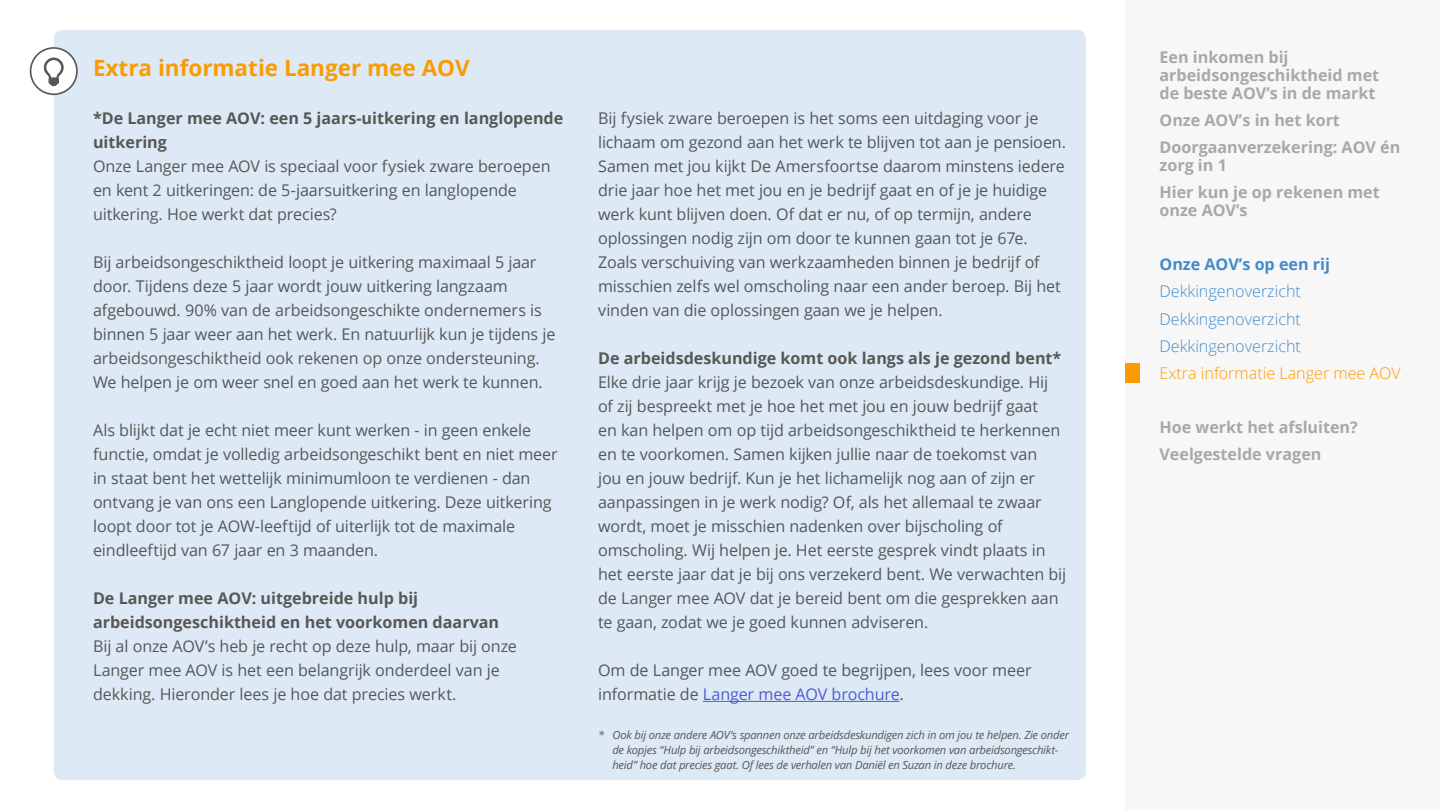
<style>
.page{position:relative;width:1440px;height:810px;background:#fff}
.page>*{position:absolute;margin:0;border:0;box-sizing:border-box;transform-origin:0 0}
.subkop{font:700 22.5px "Open Sans";color:#fb9b02}
.bodytext{font:16.12px/24px "Open Sans";letter-spacing:-.005em;color:#575756}
.subsubkop{font:700 16.12px/24px "Open Sans";color:#575756}
.INH-GRIJS-Bold-_Head{font:700 16.12px/18px "Open Sans";color:#a8a8a7}
.INH-BLAUW-Submenu{font:300 16.12px "Open Sans";color:#428bca}
.INH-Oranje-submenu{font:300 16.12px "Open Sans";color:#fb9b02}
.INH-BLAUW-BOLD-HEADE{font:700 16.12px "Open Sans";color:#428bca}
.bodytext-2{font:italic 11.25px/15px "Open Sans";letter-spacing:-.02em;color:#575756}
.s1{color:#4f5cd6}
</style>
<div class="page">
<div style="left:1125px;top:0;width:315px;height:810px;background:#f7f7f7"></div>
<div style="left:54px;top:30px;width:1032px;height:750px;background:#ddeaf6;border-radius:9px"></div>
<hr style="left:703px;top:701px;width:197px;height:1px;background:#4f5cd6">
<div style="left:31px;top:48px;width:46px;height:46px;background:#fff;border-radius:50%"></div>
<div style="left:30px;top:47px;width:48px;height:48px;border:2px solid #575756;border-radius:50%"></div>
<svg style="left:44px;top:58px;width:20px;height:28px"></svg>
<div style="left:1125px;top:363px;width:15px;height:20px;background:#fb9b02"></div>
<p class="subkop" style="left:93px;top:52px;width:378px">Extra informatie Langer mee AOV</p>
<p class="subsubkop" style="left:93px;top:106px;width:472px">*De Langer mee AOV: een 5 jaars-uitkering en langlopende uitkering</p>
<p class="bodytext" style="left:93px;top:154px;width:459px">Onze Langer mee AOV is speciaal voor fysiek zware beroepen en kent 2 uitkeringen: de 5-jaarsuitkering en langlopende uitkering. Hoe werkt dat precies?</p>
<p class="bodytext" style="left:93px;top:250px;width:464px">Bij arbeidsongeschiktheid loopt je uitkering maximaal 5 jaar door. Tijdens deze 5 jaar wordt jouw uitkering langzaam afgebouwd. 90% van de arbeidsongeschikte ondernemers is binnen 5 jaar weer aan het werk. En natuurlijk kun je tijdens je arbeidsongeschiktheid ook rekenen op onze ondersteuning.<br>We helpen je om weer snel en goed aan het werk te kunnen.</p>
<p class="bodytext" style="left:93px;top:418px;width:466px">Als blijkt dat je echt niet meer kunt werken - in geen enkele functie, omdat je volledig arbeidsongeschikt bent en niet meer in staat bent het wettelijk minimumloon te verdienen - dan ontvang je van ons een Langlopende uitkering. Deze uitkering loopt door tot je AOW-leeftijd of uiterlijk tot de maximale eindleeftijd van 67 jaar en 3 maanden.</p>
<p class="subsubkop" style="left:93px;top:586px;width:408px">De Langer mee AOV: uitgebreide hulp bij arbeidsongeschiktheid en het voorkomen daarvan</p>
<p class="bodytext" style="left:93px;top:634px;width:425px">Bij al onze AOV’s heb je recht op deze hulp, maar bij onze<br>Langer mee AOV is het een belangrijk onderdeel van je dekking. Hieronder lees je hoe dat precies werkt.</p>
<p class="bodytext" style="left:598px;top:106px;width:469px">Bij fysiek zware beroepen is het soms een uitdaging voor je lichaam om gezond aan het werk te blijven tot aan je pensioen.<br>Samen met jou kijkt De Amersfoortse daarom minstens iedere drie jaar hoe het met jou en je bedrijf gaat en of je je huidige werk kunt blijven doen. Of dat er nu, of op termijn, andere oplossingen nodig zijn om door te kunnen gaan tot je 67e.<br>Zoals verschuiving van werkzaamheden binnen je bedrijf of misschien zelfs wel omscholing naar een ander beroep. Bij het vinden van die oplossingen gaan we je helpen.</p>
<p class="subsubkop" style="left:598px;top:346px;width:465px">De arbeidsdeskundige komt ook langs als je gezond bent*</p>
<p class="bodytext" style="left:598px;top:370px;width:470px">Elke drie jaar krijg je bezoek van onze arbeidsdeskundige. Hij of zij bespreekt met je hoe het met jou en jouw bedrijf gaat<br>en kan helpen om op tijd arbeidsongeschiktheid te herkennen en te voorkomen. Samen kijken jullie naar de toekomst van<br>jou en jouw bedrijf. Kun je het lichamelijk nog aan of zijn er aanpassingen in je werk nodig? Of, als het allemaal te zwaar wordt, moet je misschien nadenken over bijscholing of omscholing. Wij helpen je. Het eerste gesprek vindt plaats in het eerste jaar dat je bij ons verzekerd bent. We verwachten bij de Langer mee AOV dat je bereid bent om die gesprekken aan te gaan, zodat we je goed kunnen adviseren.</p>
<p class="bodytext" style="left:598px;top:658px;width:435px">Om de Langer mee AOV goed te begrijpen, lees voor meer informatie de <span class="s1">Langer mee AOV brochure</span>.</p>
<p class="bodytext-2" style="left:612px;top:727px;width:458px;text-indent:-14px">* Ook bij onze andere AOV’s spannen onze arbeidsdeskundigen zich in om jou te helpen. Zie onder de kopjes “Hulp bij arbeidsongeschiktheid” en “Hulp bij het voorkomen van arbeidsongeschikt&shy;heid” hoe dat precies gaat. Of lees de verhalen van Daniël en Suzan in deze brochure.</p>
<p class="INH-GRIJS-Bold-_Head" style="left:1160px;top:48px;width:221px">Een inkomen bij arbeidsongeschiktheid met de beste AOV’s in de markt</p>
<p class="INH-GRIJS-Bold-_Head" style="left:1160px;top:111px;width:182px">Onze AOV’s in het kort</p>
<p class="INH-GRIJS-Bold-_Head" style="left:1160px;top:138px;width:242px">Doorgaanverzekering: AOV én zorg in 1</p>
<p class="INH-GRIJS-Bold-_Head" style="left:1160px;top:183px;width:222px">Hier kun je op rekenen met onze AOV’s</p>
<p class="INH-BLAUW-BOLD-HEADE" style="left:1160px;top:253px;width:172px">Onze AOV’s op een rij</p>
<p class="INH-BLAUW-Submenu" style="left:1160px;top:281px;width:143px">Dekkingenoverzicht</p>
<p class="INH-BLAUW-Submenu" style="left:1160px;top:308px;width:143px">Dekkingenoverzicht</p>
<p class="INH-BLAUW-Submenu" style="left:1160px;top:335px;width:143px">Dekkingenoverzicht</p>
<p class="INH-Oranje-submenu" style="left:1160px;top:362px;width:243px">Extra informatie Langer mee AOV</p>
<p class="INH-GRIJS-Bold-_Head" style="left:1160px;top:417px;width:200px">Hoe werkt het afsluiten?</p>
<p class="INH-GRIJS-Bold-_Head" style="left:1160px;top:444px;width:163px">Veelgestelde vragen</p>
</div>
